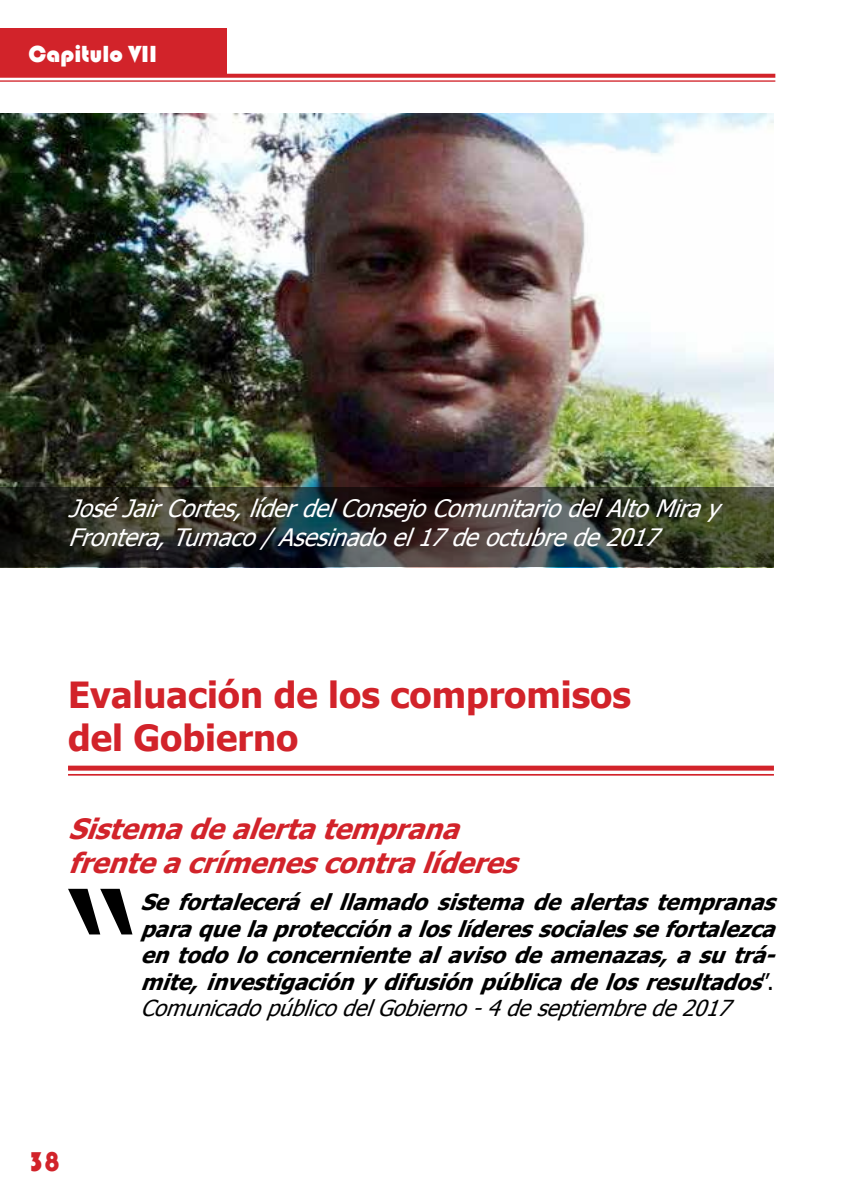
<style>
.page{position:relative;width:842px;height:1191px;background:#fff}
.page>*{position:absolute;margin:0;border:0;box-sizing:border-box;transform-origin:0 0}
.t1{font:167.2px "Tahoma";color:#000}
.t2{font:700 36px/43.2px "Tahoma";color:#d2232a}
.t3{font:italic 700 28px/33.6px "Tahoma";color:#d2232a}
.t4{font:28px "Bauhaus 93";color:#d2232a}
.t5{font:italic 24px/28.8px "Tahoma";color:#fff}
.t6{font:24px "Bauhaus 93";color:#fff}
.t7{font:italic 700 22px/26.4px "Tahoma";color:#000}
.s1{font-weight:400;font-style:normal}
.s2{font-weight:400}
</style>
<div class="page">
<img style="left:0;top:113px;width:774px;height:375px">
<div style="left:68px;top:765px;width:706px;height:5px;background:#d2232a"></div>
<hr style="left:68px;top:774px;width:706px;height:1px;background:#d2232a">
<svg style="left:0;top:488px;width:774px;height:79px;background:#32342d"></svg>
<div style="left:0;top:28px;width:227px;height:46px;background:#d2232a"></div>
<svg style="left:0;top:74px;width:775px;height:4px;background:#d53138"></svg>
<hr style="left:0;top:80px;width:775px;height:2px;background:#d2232a">
<p class="t6" style="left:28px;top:40px;width:130px">Capitulo VII</p>
<p class="t5" style="left:68px;top:493px;width:652px">JoséJairCortes,líderdelConsejoComunitariodelAltoMiray<br>Frontera,Tumaco/Asesinadoel17deoctubrede2017</p>
<h2 class="t2" style="left:68px;top:671px;width:564px">Evaluación de los compromisos del Gobierno</h2>
<p class="t3" style="left:68px;top:810px;width:462px">Sistemadealertatemprana frenteacrímenescontralíderes</p>
<h1 class="t1" style="left:73px;top:843px;width:69px">“</h1>
<p class="t7" style="left:140px;top:887px;width:645px">Sefortaleceráelllamadosistemadealertastempranas paraquelaprotecciónaloslíderessocialessefortalezca entodoloconcernientealavisodeamenazas,asutrá&shy;mite,investigacióny difusiónpúblicadelosresultados<span class="s1">” .<br></span><span class="s2">ComunicadopúblicodelGobierno-4deseptiembrede2017</span></p>
<p class="t4" style="left:28px;top:1145px;width:33px">38</p>
</div>
